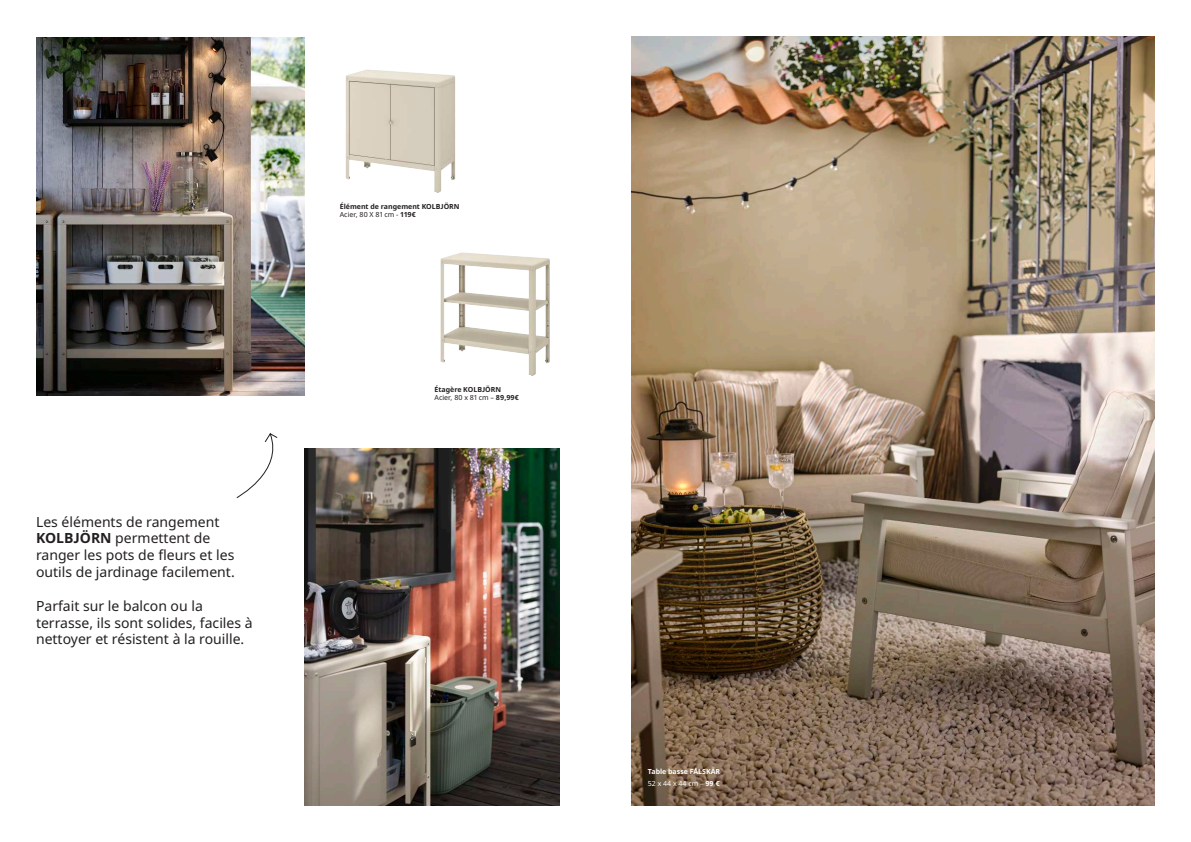
<style>
.page{position:relative;width:1191px;height:842px;background:#fff}
.page>*{position:absolute;margin:0;border:0;box-sizing:border-box;transform-origin:0 0}
.t1{font:14px/16.8px "Noto IKEA Latin";color:#231f20}
.t2{font:700 7px/8.5px "Noto IKEA Latin";color:#231f20}
.t3{font:700 7px/11.3px "Noto IKEA Latin";color:#fff}
.s1{font-weight:700}
.s2{font-weight:400}
</style>
<div class="page">
<img style="left:36px;top:38px;width:269px;height:357px">
<img style="left:305px;top:448px;width:254px;height:358px">
<svg style="left:236px;top:433px;width:42px;height:65px"></svg>
<img style="left:631px;top:36px;width:524px;height:770px">
<img style="left:346px;top:69px;width:109px;height:124px">
<img style="left:440px;top:252px;width:110px;height:124px">
<p class="t1" style="left:36px;top:513px;width:200px">Les éléments de rangement<br><span class="s1">KOLBJÖRN</span> permettent de ranger les pots de fleurs et les outils de jardinage facilement.</p>
<p class="t1" style="left:36px;top:597px;width:218px">Parfait sur le balcon ou la terrasse, ils sont solides, faciles à nettoyer et résistent à la rouille.</p>
<p class="t2" style="left:340px;top:202px;width:121px">Élément de rangement KOLBJÖRN<br><span class="s2">Acier, 80 X 81 cm -</span> 119€</p>
<p class="t2" style="left:434px;top:385px;width:86px">Étagère KOLBJÖRN<br><span class="s2">Acier, 80 x 81 cm –</span> 89,99€</p>
<p class="t3" style="left:648px;top:766px;width:74px">Table basse FÅLSKÄR<br><span class="s2">52 x 44 x 44 cm –</span> 99 €</p>
</div>
